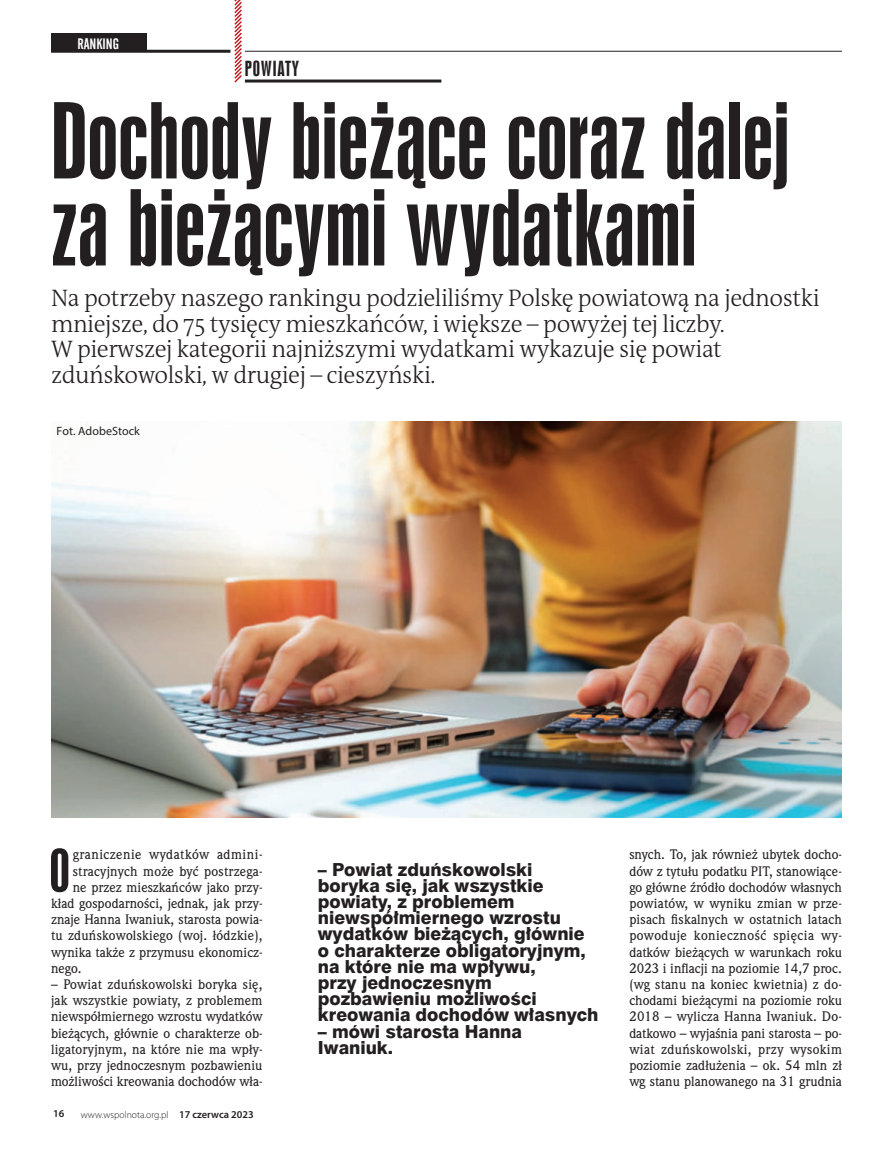
<style>
.page{position:relative;width:893px;height:1149px;background:#fff}
.page>*{position:absolute;margin:0;border:0;box-sizing:border-box;transform-origin:0 0}
.t1{font:97.5px/87px "Swis 924 EU Normal";letter-spacing:-.005em;color:#231f20}
.t2{font:54.9px "Swis 924 EU Normal";color:#231f20}
.t3{font:300 24px/25.5px "The Antiqua B W3";letter-spacing:-.02em;color:#231f20}
.t4{font:19.5px "Swis 924 EU Normal";letter-spacing:.05em;color:#231f20}
.t5{font:18px/16.2px "Swis 721 Hv EU";color:#231f20}
.t6{font:15px "Alternate Gothic No 2 EU Normal";color:#fff}
.t7{font:500 13.5px/16.2px "Weidemann ITC Pro";color:#231f20;text-align:justify}
.t8{font:500 13.5px "Weidemann ITC Pro";letter-spacing:.035em;color:#231f20}
.t9{font:12px "Myriad Pro";letter-spacing:.005em;color:#231f20}
.t10{font:600 10.5px "Myriad Pro";color:#231f20}
.t11{font:300 9.75px "Myriad Pro";color:#231f20}
.s1{font-weight:600;font-size:10.5px}
</style>
<div class="page">
<hr style="left:51px;top:50px;width:179px;height:3px;background:#231f20">
<hr style="left:245px;top:51px;width:597px;height:1px;background:#231f20">
<svg style="left:234px;top:0;width:8px;height:83px"></svg>
<hr style="left:245px;top:79px;width:196px;height:3px;background:#231f20">
<div style="left:51px;top:33px;width:96px;height:18px;background:#231f20"></div>
<img style="left:51px;top:421px;width:791px;height:395px">
<p class="t6" style="left:78px;top:35px;width:43px">RANKING</p>
<h3 class="t4" style="left:245px;top:58px;width:55px">PoWiaty</h3>
<h1 class="t1" style="left:51px;top:99px;width:740px">Dochody bieżące coraz dalej za bieżącymi wydatkami</h1>
<p class="t3" style="left:51px;top:287px;width:770px">Na potrzeby naszego rankingu podzieliliśmy Polskę powiatową na jednostki mniejsze, do 75 tysięcy mieszkańców, i większe – powyżej tej liczby.<br>W pierwszej kategorii najniższymi wydatkami wykazuje się powiat zduńskowolski, w drugiej – cieszyński.</p>
<p class="t9" style="left:57px;top:425px;width:85px">Fot. AdobeStock</p>
<h2 class="t2" style="left:49px;top:839px;width:22px">o</h2>
<p class="t8" style="left:73px;top:846px;width:191px">graniczenie wydatków admini-</p>
<p class="t7" style="left:73px;top:862px;width:191px">stracyjnych może być postrzega-</p>
<p class="t7" style="left:73px;top:878px;width:191px">ne przez mieszkańców jako przy-</p>
<p class="t7" style="left:51px;top:894px;width:213px">kład gospodarności, jednak, jak przy-</p>
<p class="t7" style="left:51px;top:911px;width:213px">znaje Hanna Iwaniuk, starosta powia-</p>
<p class="t7" style="left:51px;top:927px;width:213px">tu zduńskowolskiego (woj. łódzkie),</p>
<p class="t7" style="left:51px;top:943px;width:213px">wynika także z przymusu ekonomicz-</p>
<p class="t7" style="left:51px;top:959px;width:32px">nego.</p>
<p class="t7" style="left:51px;top:975px;width:213px">– Powiat zduńskowolski boryka się, jak wszystkie powiaty, z problemem niewspółmiernego wzrostu wydatków bieżących, głównie o charakterze ob&shy;ligatoryjnym, na które nie ma wpły&shy;wu, przy jednoczesnym pozbawieniu możliwości kreowania dochodów wła-</p>
<p class="t10" style="left:53px;top:1108px;width:13px">16</p>
<p class="t11" style="left:81px;top:1110px;width:174px">www.wspolnota.org.pl <span class="s1">17 czerwca 2023</span></p>
<p class="t5" style="left:318px;top:861px;width:282px">– Powiat zduńskowolski boryka się, jak wszystkie powiaty, z problemem niewspółmiernego wzrostu wydatków bieżących, głównie o charakterze obligatoryjnym, na które nie ma wpływu,<br>przy jednoczesnym pozbawieniu możliwości kreowania dochodów własnych</p>
<h3 class="t5" style="left:318px;top:1023px;width:206px">– mówi starosta Hanna<br>Iwaniuk.</h3>
<p class="t7" style="left:629px;top:846px;width:214px">snych. To, jak również ubytek docho&shy;dów z tytułu podatku PIT, stanowiące&shy;go główne źródło dochodów własnych powiatów, w wyniku zmian w prze&shy;pisach fiskalnych w ostatnich latach powoduje konieczność spięcia wy&shy;datków bieżących w warunkach roku 2023 i inflacji na poziomie 14,7 proc. (wg stanu na koniec kwietnia) z do&shy;chodami bieżącymi na poziomie roku 2018 – wylicza Hanna Iwaniuk. Do&shy;datkowo – wyjaśnia pani starosta – po&shy;wiat zduńskowolski, przy wysokim poziomie zadłużenia – ok. 54 mln zł wg stanu planowanego na 31 grudnia</p>
</div>
